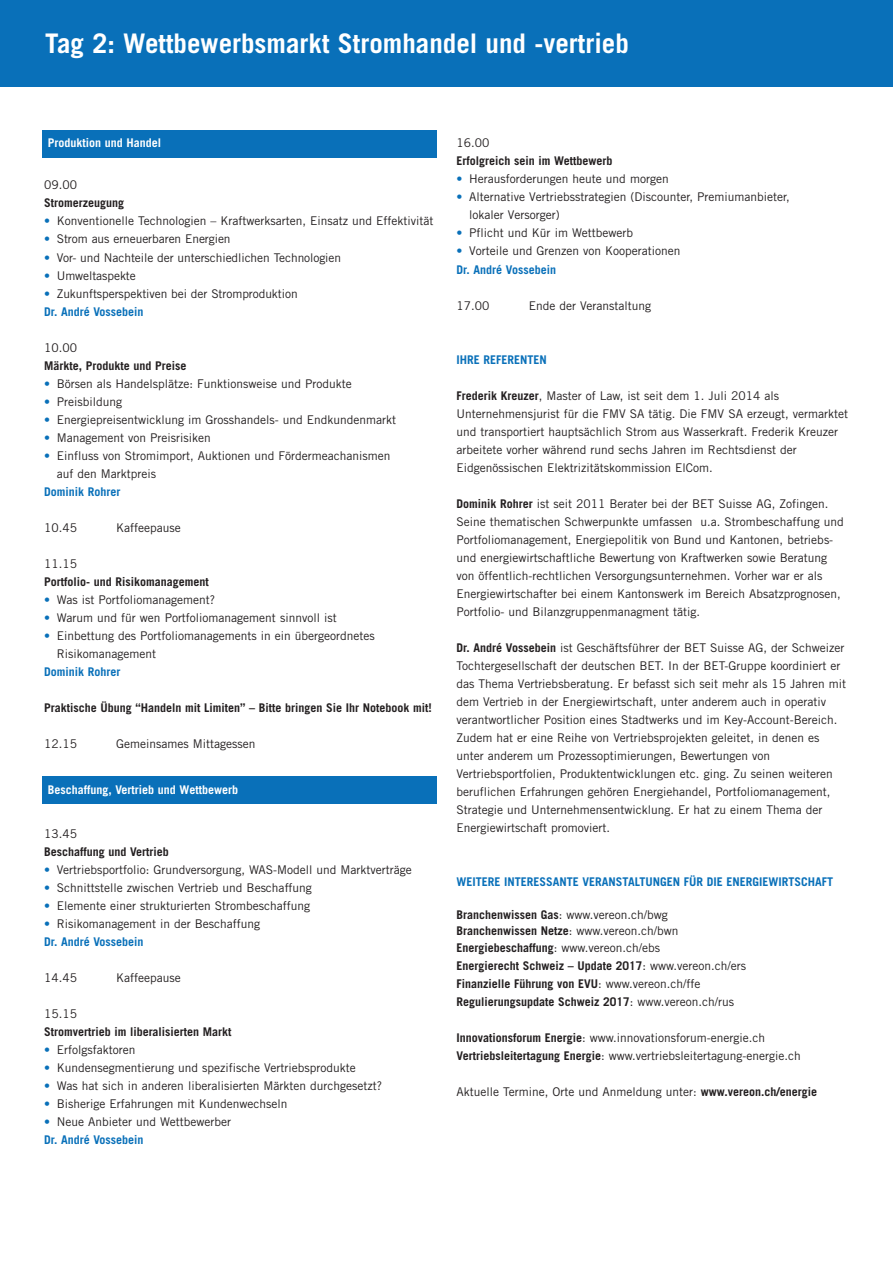
<style>
.page{position:relative;width:893px;height:1263px;background:#fff}
.page>*{position:absolute;margin:0;border:0;box-sizing:border-box;transform-origin:0 0}
.t1{font:700 27px "Trade Gothic";color:#fff}
.t2{font:12px/18px "Trade Gothic";color:#231f20}
.t3{font:700 12px/16.5px "Trade Gothic";color:#231f20}
.t4{font:700 12px "Trade Gothic";color:#0970b9}
.t5{font:700 12px "Trade Gothic";color:#fff}
.s1{color:#0970b9}
.s2{font-weight:700;color:#0970b9}
.s3{font-weight:700}
.s4{font-weight:400}
</style>
<div class="page">
<div style="left:0;top:0;width:893px;height:87px;background:#0970b9"></div>
<div style="left:43px;top:130px;width:394px;height:27px;background:#0970b9"></div>
<div style="left:43px;top:776px;width:394px;height:28px;background:#0970b9"></div>
<h1 class="t1" style="left:45px;top:27px;width:585px">Tag 2: Wettbewerbsmarkt Stromhandel und -vertrieb</h1>
<p class="t5" style="left:48px;top:136px;width:115px">Produktion und Handel</p>
<p class="t2" style="left:44px;top:176px;width:34px">09.00</p>
<p class="t3" style="left:44px;top:195px;width:81px">Stromerzeugung</p>
<p class="t2" style="left:44px;top:212px;width:391px"><span class="s1">•</span> Konventionelle Technologien – Kraftwerksarten, Einsatz und Effektivität</p>
<p class="t2" style="left:44px;top:230px;width:188px"><span class="s1">•</span> Strom aus erneuerbaren Energien</p>
<p class="t2" style="left:44px;top:248px;width:299px"><span class="s1">•</span> Vor- und Nachteile der unterschiedlichen Technologien</p>
<p class="t2" style="left:44px;top:266px;width:93px"><span class="s1">•</span> Umweltaspekte</p>
<p class="t2" style="left:44px;top:284px;width:255px"><span class="s1">•</span> Zukunftsperspektiven bei der Stromproduktion<br><span class="s2">Dr. André Vossebein</span></p>
<p class="t2" style="left:44px;top:338px;width:34px">10.00</p>
<p class="t3" style="left:44px;top:357px;width:144px">Märkte, Produkte und Preise</p>
<p class="t2" style="left:44px;top:374px;width:309px"><span class="s1">•</span> Börsen als Handelsplätze: Funktionsweise und Produkte</p>
<p class="t2" style="left:44px;top:392px;width:80px"><span class="s1">•</span> Preisbildung</p>
<p class="t2" style="left:44px;top:410px;width:354px"><span class="s1">•</span> Energiepreisentwicklung im Grosshandels- und Endkundenmarkt</p>
<p class="t2" style="left:44px;top:428px;width:168px"><span class="s1">•</span> Management von Preisrisiken</p>
<p class="t2" style="left:57px;top:446px;width:335px;text-indent:-13px"><span class="s1">•</span> Einfluss von Stromimport, Auktionen und Fördermeachanismen auf den Marktpreis</p>
<p class="t4" style="left:44px;top:484px;width:78px">Dominik Rohrer</p>
<p class="t2" style="left:44px;top:518px;width:34px">10.45</p>
<p class="t2" style="left:116px;top:518px;width:66px">Kaffeepause</p>
<p class="t2" style="left:44px;top:554px;width:34px">11.15</p>
<p class="t3" style="left:44px;top:573px;width:166px">Portfolio- und Risikomanagement</p>
<p class="t2" style="left:44px;top:590px;width:173px"><span class="s1">•</span> Was ist Portfoliomanagement?</p>
<p class="t2" style="left:44px;top:608px;width:294px"><span class="s1">•</span> Warum und für wen Portfoliomanagement sinnvoll ist</p>
<p class="t2" style="left:57px;top:626px;width:320px;text-indent:-13px"><span class="s1">•</span> Einbettung des Portfoliomanagements in ein übergeordnetes<br>Risikomanagement</p>
<p class="t4" style="left:44px;top:664px;width:78px">Dominik Rohrer</p>
<p class="t3" style="left:44px;top:699px;width:389px">Praktische Übung “Handeln mit Limiten” – Bitte bringen Sie Ihr Notebook mit!</p>
<p class="t2" style="left:44px;top:734px;width:34px">12.15</p>
<p class="t2" style="left:116px;top:734px;width:141px">Gemeinsames Mittagessen</p>
<p class="t5" style="left:48px;top:782px;width:192px">Beschaffung, Vertrieb und Wettbewerb</p>
<p class="t2" style="left:44px;top:824px;width:34px">13.45</p>
<p class="t3" style="left:44px;top:843px;width:126px">Beschaffung und Vertrieb</p>
<p class="t2" style="left:44px;top:860px;width:369px"><span class="s1">•</span> Vertriebsportfolio: Grundversorgung, WAS-Modell und Marktverträge</p>
<p class="t2" style="left:44px;top:878px;width:269px"><span class="s1">•</span> Schnittstelle zwischen Vertrieb und Beschaffung</p>
<p class="t2" style="left:44px;top:896px;width:268px"><span class="s1">•</span> Elemente einer strukturierten Strombeschaffung</p>
<p class="t2" style="left:44px;top:914px;width:218px"><span class="s1">•</span> Risikomanagement in der Beschaffung<br><span class="s2">Dr. André Vossebein</span></p>
<p class="t2" style="left:44px;top:968px;width:34px">14.45</p>
<p class="t2" style="left:116px;top:968px;width:66px">Kaffeepause</p>
<p class="t2" style="left:44px;top:1004px;width:34px">15.15</p>
<p class="t3" style="left:44px;top:1023px;width:189px">Stromvertrieb im liberalisierten Markt</p>
<p class="t2" style="left:44px;top:1040px;width:93px"><span class="s1">•</span> Erfolgsfaktoren</p>
<p class="t2" style="left:44px;top:1058px;width:313px"><span class="s1">•</span> Kundensegmentierung und spezifische Vertriebsprodukte</p>
<p class="t2" style="left:44px;top:1076px;width:339px"><span class="s1">•</span> Was hat sich in anderen liberalisierten Märkten durchgesetzt?</p>
<p class="t2" style="left:44px;top:1094px;width:245px"><span class="s1">•</span> Bisherige Erfahrungen mit Kundenwechseln</p>
<p class="t2" style="left:44px;top:1112px;width:189px"><span class="s1">•</span> Neue Anbieter und Wettbewerber<br><span class="s2">Dr. André Vossebein</span></p>
<p class="t2" style="left:456px;top:134px;width:34px">16.00</p>
<p class="t3" style="left:456px;top:153px;width:158px">Erfolgreich sein im Wettbewerb</p>
<p class="t2" style="left:456px;top:170px;width:214px"><span class="s1">•</span> Herausforderungen heute und morgen</p>
<p class="t2" style="left:469px;top:188px;width:322px;text-indent:-13px"><span class="s1">•</span> Alternative Vertriebsstrategien (Discounter, Premiumanbieter, lokaler Versorger)</p>
<p class="t2" style="left:456px;top:224px;width:178px"><span class="s1">•</span> Pflicht und Kür im Wettbewerb</p>
<p class="t2" style="left:456px;top:242px;width:225px"><span class="s1">•</span> Vorteile und Grenzen von Kooperationen<br><span class="s2">Dr. André Vossebein</span></p>
<p class="t2" style="left:456px;top:296px;width:34px">17.00</p>
<p class="t2" style="left:529px;top:296px;width:124px">Ende der Veranstaltung</p>
<p class="t4" style="left:456px;top:352px;width:92px">IHRE REFERENTEN</p>
<p class="t2" style="left:456px;top:386px;width:393px"><span class="s3">Frederik Kreuzer</span>, Master of Law, ist seit dem 1. Juli 2014 als Unternehmensjurist für die FMV SA tätig. Die FMV SA erzeugt, vermarktet und transportiert hauptsächlich Strom aus Wasserkraft. Frederik Kreuzer arbeitete vorher während rund sechs Jahren im Rechtsdienst der Eidgenössischen Elektrizitätskommission ElCom.</p>
<p class="t2" style="left:456px;top:494px;width:389px"><span class="s3">Dominik Rohrer</span> ist seit 2011 Berater bei der BET Suisse AG, Zofingen.<br>Seine thematischen Schwerpunkte umfassen u.a. Strombeschaffung und Portfoliomanagement, Energiepolitik von Bund und Kantonen, betriebs&shy;und energiewirtschaftliche Bewertung von Kraftwerken sowie Beratung von öffentlich-rechtlichen Versorgungsunternehmen. Vorher war er als Energiewirtschafter bei einem Kantonswerk im Bereich Absatzprognosen, Portfolio- und Bilanzgruppenmanagment tätig.</p>
<p class="t2" style="left:456px;top:638px;width:391px"><span class="s3">Dr. André Vossebein</span> ist Geschäftsführer der BET Suisse AG, der Schweizer Tochtergesellschaft der deutschen BET. In der BET-Gruppe koordiniert er das Thema Vertriebsberatung. Er befasst sich seit mehr als 15 Jahren mit dem Vertrieb in der Energiewirtschaft, unter anderem auch in operativ verantwortlicher Position eines Stadtwerks und im Key-Account-Bereich.<br>Zudem hat er eine Reihe von Vertriebsprojekten geleitet, in denen es unter anderem um Prozessoptimierungen, Bewertungen von Vertriebsportfolien, Produktentwicklungen etc. ging. Zu seinen weiteren beruflichen Erfahrungen gehören Energiehandel, Portfoliomanagement, Strategie und Unternehmensentwicklung. Er hat zu einem Thema der Energiewirtschaft promoviert.</p>
<p class="t4" style="left:456px;top:874px;width:378px">WEITERE INTERESSANTE VERANSTALTUNGEN FÜR DIE ENERGIEWIRTSCHAFT</p>
<p class="t3" style="left:456px;top:906px;width:224px">Branchenwissen Gas<span class="s4">: www.vereon.ch/bwg<br></span>Branchenwissen Netze<span class="s4">: www.vereon.ch/bwn<br></span>Energiebeschaffung<span class="s4">: www.vereon.ch/ebs</span></p>
<p class="t3" style="left:456px;top:956px;width:291px;line-height:18px">Energierecht Schweiz – Update 2017<span class="s4">: www.vereon.ch/ers<br></span>Finanzielle Führung von EVU<span class="s4">: www.vereon.ch/ffe<br></span>Regulierungsupdate Schweiz 2017<span class="s4">: www.vereon.ch/rus</span></p>
<p class="t2" style="left:456px;top:1028px;width:346px"><span class="s3">Innovationsforum Energie</span>: www.innovationsforum-energie.ch<br><span class="s3">Vertriebsleitertagung Energie</span>: www.vertriebsleitertagung-energie.ch</p>
<p class="t2" style="left:456px;top:1082px;width:362px">Aktuelle Termine, Orte und Anmeldung unter: <span class="s3">www.vereon.ch/energie</span></p>
</div>
